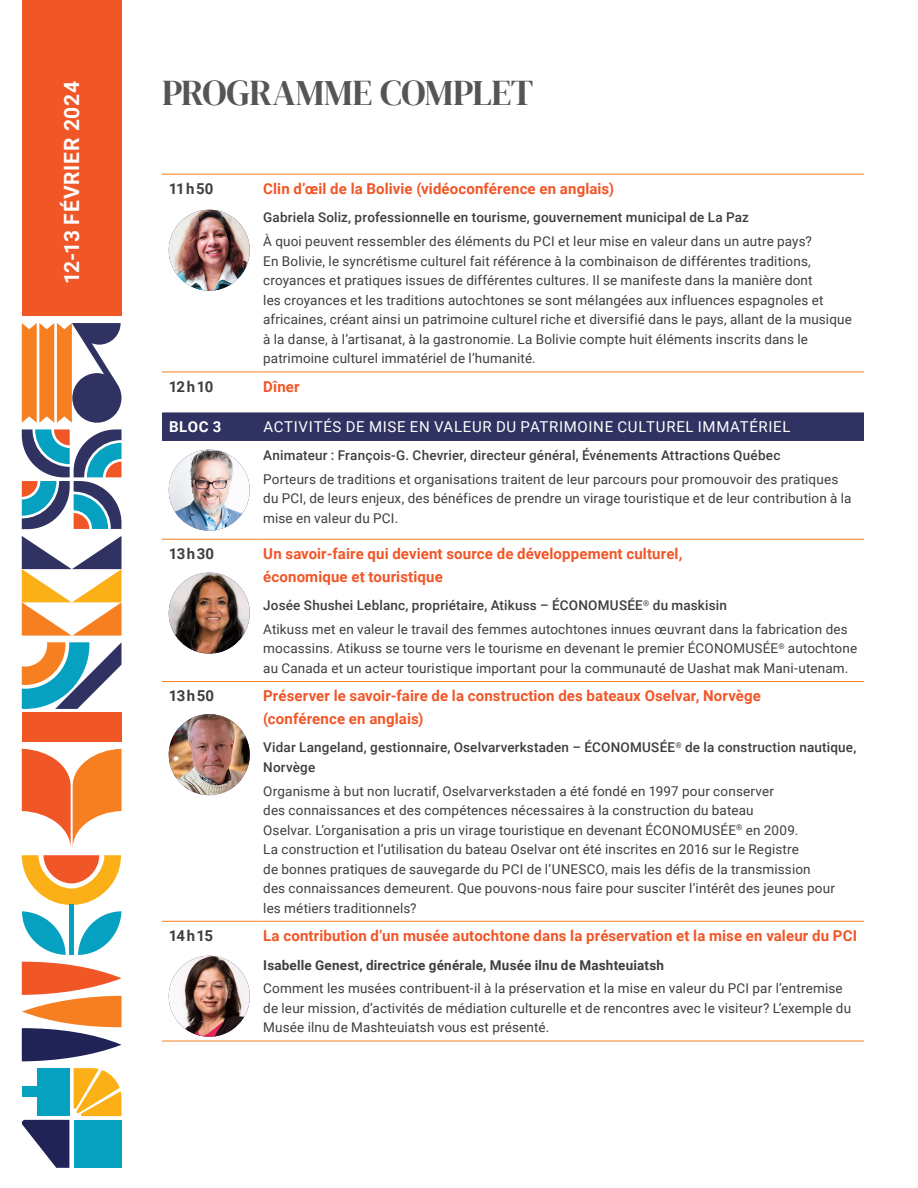
<style>
.page{position:relative;width:918px;height:1188px;background:#fff}
.page>*{position:absolute;margin:0;border:0;box-sizing:border-box;transform-origin:0 0}
.Sub-title{font:36px "DM Serif Display";letter-spacing:-.01em;color:#545557}
.t1{font:700 21px "Roboto";letter-spacing:.035em;color:#fff}
.Body{font:700 15px/22.5px "Roboto";letter-spacing:.01em;color:#f15627}
.Date{font:15px "Roboto";letter-spacing:.045em;color:#fff}
.Body-2{font:700 15px "Roboto";letter-spacing:-.045em;color:#3e3e3f}
.Date-2{font:700 15px "Roboto";color:#fff}
.Body_9{font:13.5px/19.5px "Roboto";letter-spacing:.01em;color:#3e3e3f}
.Body_9-2{font:500 13.5px/19.5px "Roboto";letter-spacing:.015em;color:#3e3e3f}
.Body_9-3{font:700 13.5px "Roboto";letter-spacing:.015em;color:#3e3e3f}
</style>
<div class="page">
<div style="left:22px;top:0;width:100px;height:316px;background:#f15627"></div>
<svg style="left:22px;top:323px;width:99px;height:100px"></svg>
<div style="left:72px;top:373px;width:50px;height:50px;background:#303261;border-radius:50%"></div>
<svg style="left:22px;top:536px;width:100px;height:100px"></svg>
<svg style="left:22px;top:749px;width:100px;height:98px"></svg>
<svg style="left:22px;top:855px;width:99px;height:50px"></svg>
<div style="left:69px;top:905px;width:5px;height:50px;background:#06a1c0"></div>
<svg style="left:22px;top:911px;width:44px;height:44px"></svg>
<svg style="left:78px;top:911px;width:44px;height:44px"></svg>
<div style="left:22px;top:713px;width:100px;height:29px;background:#f15627"></div>
<svg style="left:22px;top:642px;width:99px;height:67px"></svg>
<svg style="left:21px;top:1068px;width:101px;height:100px"></svg>
<svg style="left:22px;top:429px;width:100px;height:100px"></svg>
<svg style="left:22px;top:961px;width:100px;height:100px"></svg>
<div style="left:162px;top:412px;width:702px;height:29px;background:#303261"></div>
<hr style="left:162px;top:539px;width:94px;height:1px;background:#f57f21">
<hr style="left:162px;top:681px;width:94px;height:1px;background:#f57f21">
<hr style="left:162px;top:921px;width:94px;height:1px;background:#f57f21">
<hr style="left:162px;top:1041px;width:94px;height:1px;background:#f57f21">
<hr style="left:256px;top:539px;width:608px;height:1px;background:#f57f21">
<hr style="left:256px;top:681px;width:608px;height:1px;background:#f57f21">
<hr style="left:256px;top:921px;width:608px;height:1px;background:#f57f21">
<hr style="left:256px;top:1041px;width:608px;height:1px;background:#f57f21">
<hr style="left:162px;top:174px;width:94px;height:1px;background:#f57f21">
<hr style="left:256px;top:174px;width:608px;height:1px;background:#f57f21">
<hr style="left:162px;top:372px;width:94px;height:1px;background:#f57f21">
<hr style="left:256px;top:372px;width:608px;height:1px;background:#f57f21">
<img style="left:169px;top:210px;width:81px;height:81px;border-radius:40px">
<img style="left:169px;top:450px;width:81px;height:81px;border-radius:40px">
<img style="left:169px;top:573px;width:81px;height:81px;border-radius:40px">
<img style="left:169px;top:714px;width:81px;height:81px;border-radius:40px">
<img style="left:169px;top:956px;width:81px;height:81px;border-radius:40px">
<h2 class="t1" style="left:57px;top:284px;width:204px;rotate:-90deg">12-13 FÉVRIER 2024</h2>
<p class="Sub-title" style="left:162px;top:72px;width:373px">PROGRAMME COMPLET</p>
<p class="Body-2" style="left:169px;top:178px;width:46px">11 h 50</p>
<p class="Body" style="left:263px;top:177px;width:352px">Clin d’œil de la Bolivie (vidéoconférence en anglais)</p>
<p class="Body_9-2" style="left:263px;top:207px;width:487px">Gabriela Soliz, professionnelle en tourisme, gouvernement municipal de La Paz</p>
<p class="Body_9" style="left:263px;top:231px;width:590px">À quoi peuvent ressembler des éléments du PCI et leur mise en valeur dans un autre pays?<br>En Bolivie, le syncrétisme culturel fait référence à la combinaison de différentes traditions, croyances et pratiques issues de différentes cultures. Il se manifeste dans la manière dont<br>les croyances et les traditions autochtones se sont mélangées aux influences espagnoles et africaines, créant ainsi un patrimoine culturel riche et diversifié dans le pays, allant de la musique à la danse, à l’artisanat, à la gastronomie. La Bolivie compte huit éléments inscrits dans le patrimoine culturel immatériel de l’humanité.</p>
<p class="Body-2" style="left:169px;top:376px;width:46px">12 h 10</p>
<p class="Body" style="left:263px;top:375px;width:38px">Dîner</p>
<p class="Date-2" style="left:169px;top:416px;width:54px">BLOC 3</p>
<p class="Date" style="left:264px;top:416px;width:529px">ACTIVITÉS DE MISE EN VALEUR DU PATRIMOINE CULTUREL IMMATÉRIEL</p>
<p class="Body_9-2" style="left:263px;top:445px;width:519px">Animateur : François-G. Chevrier, directeur général, Événements Attractions Québec</p>
<p class="Body_9" style="left:263px;top:469px;width:590px">Porteurs de traditions et organisations traitent de leur parcours pour promouvoir des pratiques du PCI, de leurs enjeux, des bénéfices de prendre un virage touristique et de leur contribution à la mise en valeur du PCI.</p>
<p class="Body-2" style="left:169px;top:543px;width:47px">13 h 30</p>
<p class="Body" style="left:263px;top:542px;width:421px">Un savoir-faire qui devient source de développement culturel, économique et touristique</p>
<p class="Body_9-2" style="left:263px;top:595px;width:465px">Josée Shushei Leblanc, propriétaire, Atikuss – ÉCONOMUSÉE<sup>®</sup> du maskisin</p>
<p class="Body_9" style="left:263px;top:619px;width:596px">Atikuss met en valeur le travail des femmes autochtones innues œuvrant dans la fabrication des mocassins. Atikuss se tourne vers le tourisme en devenant le premier ÉCONOMUSÉE<sup>®</sup> autochtone au Canada et un acteur touristique important pour la communauté de Uashat mak Mani-utenam.</p>
<p class="Body-2" style="left:169px;top:686px;width:47px">13 h 50</p>
<p class="Body" style="left:263px;top:684px;width:499px">Préserver le savoir-faire de la construction des bateaux Oselvar, Norvège (conférence en anglais)</p>
<p class="Body_9-2" style="left:263px;top:737px;width:595px">Vidar Langeland, gestionnaire, Oselvarverkstaden – ÉCONOMUSÉE<sup>®</sup> de la construction nautique,<br>Norvège</p>
<p class="Body_9" style="left:263px;top:781px;width:573px">Organisme à but non lucratif, Oselvarverkstaden a été fondé en 1997 pour conserver<br>des connaissances et des compétences nécessaires à la construction du bateau<br>Oselvar. L’organisation a pris un virage touristique en devenant ÉCONOMUSÉE<sup>®</sup> en 2009.<br>La construction et l’utilisation du bateau Oselvar ont été inscrites en 2016 sur le Registre<br>de bonnes pratiques de sauvegarde du PCI de l’UNESCO, mais les défis de la transmission des connaissances demeurent. Que pouvons-nous faire pour susciter l’intérêt des jeunes pour les métiers traditionnels?</p>
<p class="Body-2" style="left:169px;top:925px;width:46px">14 h 15</p>
<p class="Body" style="left:263px;top:924px;width:595px">La contribution d’un musée autochtone dans la préservation et la mise en valeur du PCI</p>
<p class="Body_9-3" style="left:263px;top:955px;width:402px">Isabelle Genest, directrice générale, Musée ilnu de Mashteuiatsh</p>
<p class="Body_9" style="left:263px;top:978px;width:589px">Comment les musées contribuent-il à la préservation et la mise en valeur du PCI par l’entremise de leur mission, d’activités de médiation culturelle et de rencontres avec le visiteur? L’exemple du<br>Musée ilnu de Mashteuiatsh vous est présenté.</p>
</div>
